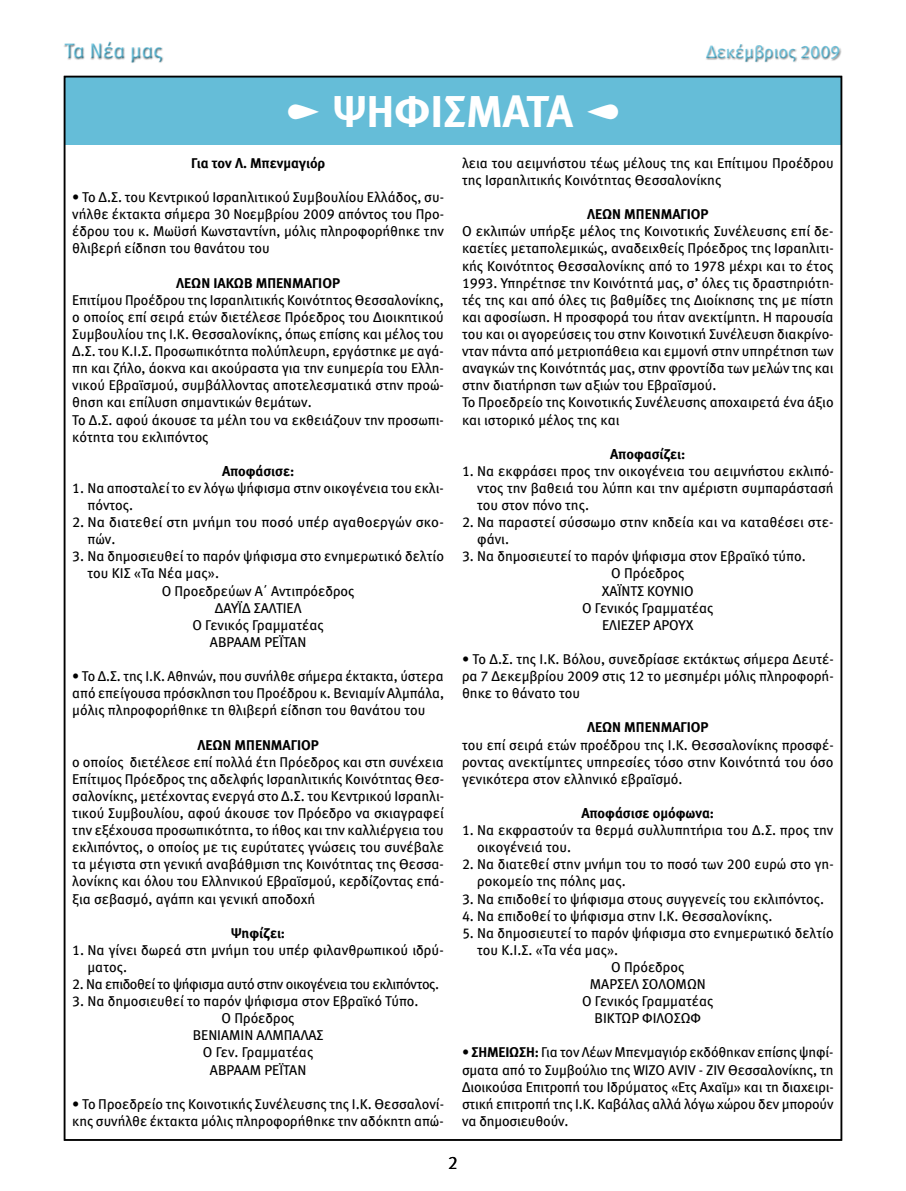
<style>
.page{position:relative;width:906px;height:1191px;background:#fff}
.page>*{position:absolute;margin:0;border:0;box-sizing:border-box;transform-origin:0 0}
.t1{font:45px "Meta Bold Greek LF";color:#fff}
.t2{font:21px "Meta Book Greek LF";color:#65bdd8}
.t3{font:18px "Meta Book Greek LF";color:#65bdd8}
.t4{font:18px "Meta Normal Greek LF";color:#000}
.t5{font:14.25px/17.1px "Meta Book Greek LF";color:#000}
.t6{font:14.25px "Meta Bold Greek LF";color:#000}
.t7{font:14.25px "Meta Book Greek LF";letter-spacing:-.03em;color:#000}
.s1{font-family:"FF Dingbests"}
.s2{font-family:"Meta Bold Greek LF"}
</style>
<div class="page">
<div style="left:65px;top:77px;width:776px;height:68px;background:#65bdd8"></div>
<div style="left:63px;top:41px;width:778px;height:22px;background:#000;opacity:.35"></div>
<h2 class="t2" style="left:65px;top:39px;width:100px">Τα Νέα μας</h2>
<p class="t3" style="left:706px;top:42px;width:136px">Δεκέμβριος 2009</p>
<h1 class="t1" style="left:284px;top:86px;width:339px"><span class="s1">n</span> ΨΗΦΙΣΜΑΤΑ <span class="s1">p</span></h1>
<p class="t6" style="left:191px;top:155px;width:135px">Για τον Λ. Μπενμαγιόρ</p>
<p class="t5" style="left:72px;top:189px;width:373px;text-align:justify">• Το Δ.Σ. του Κεντρικού Ισραηλιτικού Συμβουλίου Ελλάδος, συ&shy;νήλθε έκτακτα σήμερα 30 Νοεμβρίου 2009 απόντος του Προ&shy;έδρου του κ. Μωϋσή Κωνσταντίνη, μόλις πληροφορήθηκε την θλιβερή είδηση του θανάτου του</p>
<p class="t6" style="left:176px;top:274px;width:165px">ΛΕΩΝ ΙΑΚΩΒ ΜΠΕΝΜΑΓΙΟΡ</p>
<p class="t5" style="left:72px;top:291px;width:373px">Επιτίμου Προέδρου της Ισραηλιτικής Κοινότητος Θεσσαλονίκης, ο οποίος επί σειρά ετών διετέλεσε Πρόεδρος του Διοικητικού Συμβουλίου της Ι.Κ. Θεσσαλονίκης, όπως επίσης και μέλος του Δ.Σ. του Κ.Ι.Σ. Προσωπικότητα πολύπλευρη, εργάστηκε με αγά&shy;πη και ζήλο, άοκνα και ακούραστα για την ευημερία του Ελλη&shy;νικού Εβραϊσμού, συμβάλλοντας αποτελεσματικά στην προώ&shy;θηση και επίλυση σημαντικών θεμάτων.<br>Το Δ.Σ. αφού άκουσε τα μέλη του να εκθειάζουν την προσωπι&shy;κότητα του εκλιπόντος</p>
<p class="t6" style="left:222px;top:463px;width:74px">Αποφάσισε:</p>
<p class="t5" style="left:87px;top:479px;width:358px;text-indent:-15px">1. Να αποσταλεί το εν λόγω ψήφισμα στην οικογένεια του εκλι&shy;πόντος.</p>
<p class="t5" style="left:87px;top:513px;width:358px;text-indent:-15px">2. Να διατεθεί στη μνήμη του ποσό υπέρ αγαθοεργών σκο&shy;πών.</p>
<p class="t5" style="left:72px;top:548px;width:373px">3. Να δημοσιευθεί το παρόν ψήφισμα στο ενημερωτικό δελτίο</p>
<p class="t5" style="left:87px;top:565px;width:133px">του ΚΙΣ «Τα Νέα μας».</p>
<p class="t5" style="left:162px;top:582px;width:194px">Ο Προεδρεύων Α΄ Αντιπρόεδρος</p>
<p class="t5" style="left:215px;top:599px;width:88px">ΔΑΥΪΔ ΣΑΛΤΙΕΛ</p>
<p class="t5" style="left:192px;top:616px;width:133px">Ο Γενικός Γραμματέας</p>
<p class="t5" style="left:210px;top:633px;width:98px">ΑΒΡΑΑΜ ΡΕΪΤΑΝ</p>
<p class="t5" style="left:72px;top:667px;width:373px;text-align:justify">• Το Δ.Σ. της Ι.Κ. Αθηνών, που συνήλθε σήμερα έκτακτα, ύστερα από επείγουσα πρόσκληση του Προέδρου κ. Βενιαμίν Αλμπάλα, μόλις πληροφορήθηκε τη θλιβερή είδηση του θανάτου του</p>
<p class="t6" style="left:197px;top:736px;width:123px">ΛΕΩΝ ΜΠΕΝΜΑΓΙΟΡ</p>
<p class="t5" style="left:72px;top:753px;width:373px;text-align:justify">ο οποίος διετέλεσε επί πολλά έτη Πρόεδρος και στη συνέχεια Επίτιμος Πρόεδρος της αδελφής Ισραηλιτικής Κοινότητας Θεσ&shy;σαλονίκης, μετέχοντας ενεργά στο Δ.Σ. του Κεντρικού Ισραηλι&shy;τικού Συμβουλίου, αφού άκουσε τον Πρόεδρο να σκιαγραφεί την εξέχουσα προσωπικότητα, το ήθος και την καλλιέργεια του εκλιπόντος, ο οποίος με τις ευρύτατες γνώσεις του συνέβαλε τα μέγιστα στη γενική αναβάθμιση της Κοινότητας της Θεσσα&shy;λονίκης και όλου του Ελληνικού Εβραϊσμού, κερδίζοντας επά&shy;ξια σεβασμό, αγάπη και γενική αποδοχή</p>
<p class="t6" style="left:231px;top:924px;width:56px">Ψηφίζει:</p>
<p class="t5" style="left:87px;top:941px;width:358px;text-indent:-15px">1. Να γίνει δωρεά στη μνήμη του υπέρ φιλανθρωπικού ιδρύ&shy;ματος.</p>
<p class="t7" style="left:72px;top:976px;width:368px">2. Να επιδοθεί το ψήφισμα αυτό στην οικογένεια του εκλιπόντος.</p>
<p class="t5" style="left:72px;top:992px;width:348px">3. Να δημοσιευθεί το παρόν ψήφισμα στον Εβραϊκό Τύπο.</p>
<p class="t5" style="left:222px;top:1009px;width:75px">Ο Πρόεδρος</p>
<p class="t5" style="left:193px;top:1026px;width:132px">ΒΕΝΙΑΜΙΝ ΑΛΜΠΑΛΑΣ</p>
<p class="t5" style="left:203px;top:1044px;width:112px">Ο Γεν. Γραμματέας</p>
<p class="t5" style="left:210px;top:1061px;width:98px">ΑΒΡΑΑΜ ΡΕΪΤΑΝ</p>
<p class="t5" style="left:72px;top:1095px;width:373px">• Το Προεδρείο της Κοινοτικής Συνέλευσης της Ι.Κ. Θεσσαλονί&shy;κης συνήλθε έκτακτα μόλις πληροφορήθηκε την αδόκητη απώ-</p>
<p class="t5" style="left:462px;top:154px;width:373px">λεια του αειμνήστου τέως μέλους της και Επίτιμου Προέδρου της Ισραηλιτικής Κοινότητας Θεσσαλονίκης</p>
<p class="t6" style="left:587px;top:206px;width:123px">ΛΕΩΝ ΜΠΕΝΜΑΓΙΟΡ</p>
<p class="t5" style="left:462px;top:223px;width:373px">Ο εκλιπών υπήρξε μέλος της Κοινοτικής Συνέλευσης επί δε&shy;καετίες μεταπολεμικώς, αναδειχθείς Πρόεδρος της Ισραηλιτι&shy;κής Κοινότητος Θεσσαλονίκης από το 1978 μέχρι και το έτος 1993. Υπηρέτησε την Κοινότητά μας, σ’ όλες τις δραστηριότη&shy;τές της και από όλες τις βαθμίδες της Διοίκησης της με πίστη και αφοσίωση. Η προσφορά του ήταν ανεκτίμητη. Η παρουσία του και οι αγορεύσεις του στην Κοινοτική Συνέλευση διακρίνο&shy;νταν πάντα από μετριοπάθεια και εμμονή στην υπηρέτηση των αναγκών της Κοινότητάς μας, στην φροντίδα των μελών της και στην διατήρηση των αξιών του Εβραϊσμού.<br>Το Προεδρείο της Κοινοτικής Συνέλευσης αποχαιρετά ένα άξιο και ιστορικό μέλος της και</p>
<p class="t6" style="left:610px;top:445px;width:77px">Αποφασίζει:</p>
<p class="t5" style="left:477px;top:462px;width:358px;text-align:justify;text-indent:-15px">1. Να εκφράσει προς την οικογένεια του αειμνήστου εκλιπό&shy;ντος την βαθειά του λύπη και την αμέριστη συμπαράστασή του στον πόνο της.</p>
<p class="t5" style="left:477px;top:513px;width:358px;text-indent:-15px">2. Να παραστεί σύσσωμο στην κηδεία και να καταθέσει στε&shy;φάνι.</p>
<p class="t5" style="left:462px;top:548px;width:345px">3. Να δημοσιευτεί το παρόν ψήφισμα στον Εβραϊκό τύπο.</p>
<p class="t5" style="left:611px;top:565px;width:75px">Ο Πρόεδρος</p>
<p class="t5" style="left:602px;top:582px;width:94px">ΧΑΪΝΤΣ ΚΟΥΝΙΟ</p>
<p class="t5" style="left:582px;top:599px;width:133px">Ο Γενικός Γραμματέας</p>
<p class="t5" style="left:602px;top:616px;width:93px">ΕΛΙΕΖΕΡ ΑΡΟΥΧ</p>
<p class="t5" style="left:462px;top:650px;width:373px;text-align:justify">• Το Δ.Σ. της Ι.Κ. Βόλου, συνεδρίασε εκτάκτως σήμερα Δευτέ&shy;ρα 7 Δεκεμβρίου 2009 στις 12 το μεσημέρι μόλις πληροφορή&shy;θηκε το θάνατο του</p>
<p class="t6" style="left:587px;top:719px;width:123px">ΛΕΩΝ ΜΠΕΝΜΑΓΙΟΡ</p>
<p class="t5" style="left:462px;top:736px;width:373px;text-align:justify">του επί σειρά ετών προέδρου της Ι.Κ. Θεσσαλονίκης προσφέ&shy;ροντας ανεκτίμητες υπηρεσίες τόσο στην Κοινότητά του όσο γενικότερα στον ελληνικό εβραϊσμό.</p>
<p class="t6" style="left:581px;top:805px;width:134px">Αποφάσισε ομόφωνα:</p>
<p class="t5" style="left:477px;top:821px;width:358px;text-indent:-15px">1. Να εκφραστούν τα θερμά συλλυπητήρια του Δ.Σ. προς την οικογένειά του.</p>
<p class="t5" style="left:477px;top:855px;width:358px;text-indent:-15px">2. Να διατεθεί στην μνήμη του το ποσό των 200 ευρώ στο γη&shy;ροκομείο της πόλης μας.</p>
<p class="t5" style="left:462px;top:890px;width:364px">3. Να επιδοθεί το ψήφισμα στους συγγενείς του εκλιπόντος.</p>
<p class="t5" style="left:462px;top:907px;width:312px">4. Να επιδοθεί το ψήφισμα στην Ι.Κ. Θεσσαλονίκης.</p>
<p class="t5" style="left:462px;top:924px;width:373px">5. Να δημοσιευτεί το παρόν ψήφισμα στο ενημερωτικό δελτίο</p>
<p class="t5" style="left:477px;top:941px;width:143px">του Κ.Ι.Σ. «Τα νέα μας».</p>
<p class="t5" style="left:611px;top:958px;width:75px">Ο Πρόεδρος</p>
<p class="t5" style="left:590px;top:975px;width:117px">ΜΑΡΣΕΛ ΣΟΛΟΜΩΝ</p>
<p class="t5" style="left:582px;top:992px;width:133px">Ο Γενικός Γραμματέας</p>
<p class="t5" style="left:594px;top:1009px;width:108px">ΒΙΚΤΩΡ ΦΙΛΟΣΩΦ</p>
<p class="t5" style="left:462px;top:1044px;width:373px;text-align:justify">• <span class="s2">ΣΗΜΕΙΩΣΗ:</span> Για τον Λέων Μπενμαγιόρ εκδόθηκαν επίσης ψηφί&shy;σματα από το Συμβούλιο της WIZO ΑVIV - ZIV Θεσσαλονίκης, τη Διοικούσα Επιτροπή του Ιδρύματος «Ετς Αχαϊμ» και τη διαχειρι&shy;στική επιτροπή της Ι.Κ. Καβάλας αλλά λόγω χώρου δεν μπορούν να δημοσιευθούν.</p>
<p class="t4" style="left:448px;top:1152px;width:12px">2</p>
</div>
